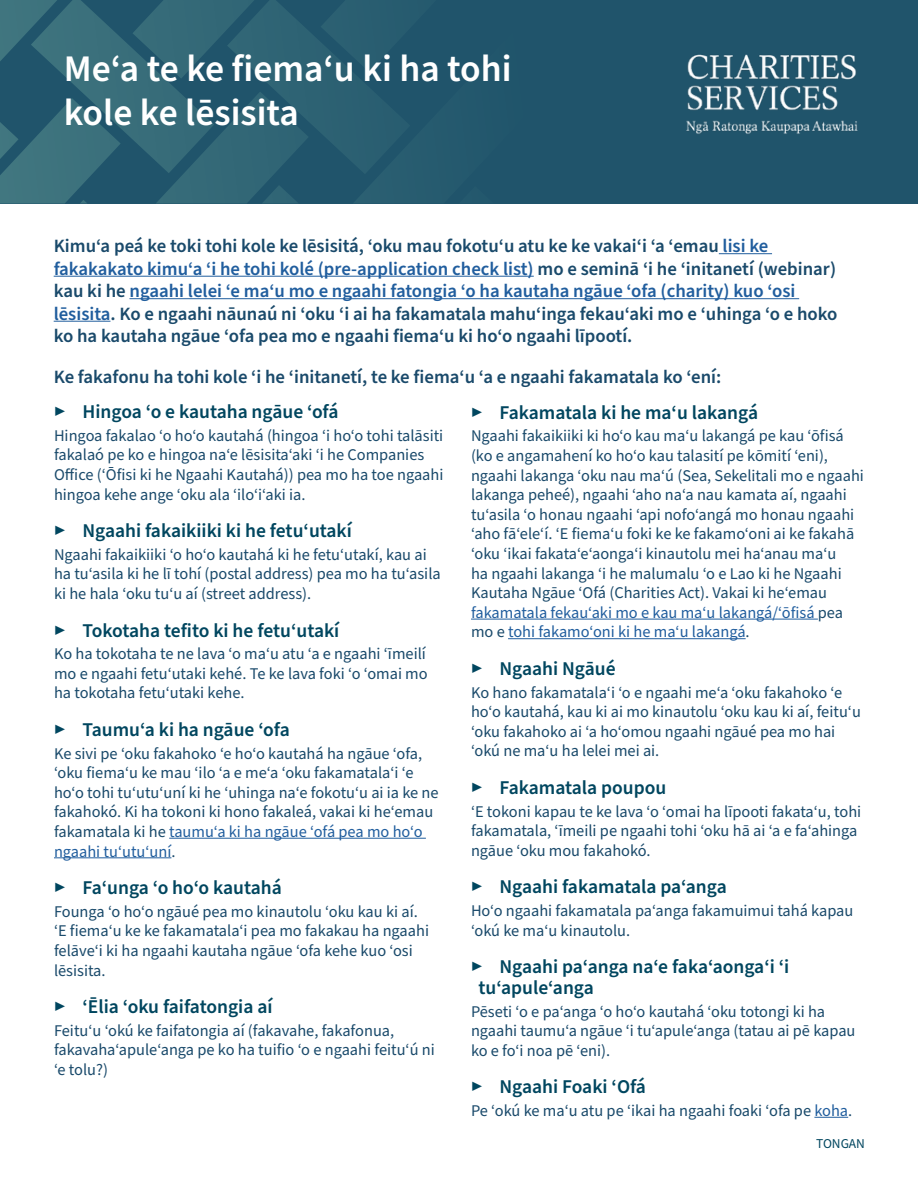
<style>
.page{position:relative;width:918px;height:1188px;background:#fff}
.page>*{position:absolute;margin:0;border:0;box-sizing:border-box;transform-origin:0 0}
.Large_header_text_3{font:600 37.5px/43.5px "Source Sans Pro";color:#fff}
.t1{font:600 19.5px/21px "Source Sans Pro";color:#00465f}
.Medium_text_14{font:600 18.75px/22.5px "Source Sans Pro";color:#1a4a6b}
.Normal_body_text{font:16.35px/19.6px "Source Sans Pro";color:#1a4a6b}
.Language_ID{font:13.5px "Source Sans Pro";color:#00465f}
.s1{color:#215e9e}
</style>
<div class="page">
<div style="left:0;top:0;width:918px;height:204px;background:#20546b"></div>
<svg style="left:0;top:0;width:381px;height:204px"></svg>
<img style="left:686px;top:54px;width:172px;height:80px">
<hr style="left:719px;top:253px;width:53px;height:1px;background:#215e9e">
<hr style="left:54px;top:276px;width:480px;height:1px;background:#215e9e">
<hr style="left:129px;top:298px;width:670px;height:1px;background:#215e9e">
<hr style="left:54px;top:321px;width:56px;height:1px;background:#215e9e">
<hr style="left:169px;top:838px;width:257px;height:1px;background:#215e9e">
<hr style="left:54px;top:857px;width:117px;height:1px;background:#215e9e">
<hr style="left:471px;top:619px;width:347px;height:1px;background:#215e9e">
<hr style="left:508px;top:638px;width:238px;height:1px;background:#215e9e">
<hr style="left:814px;top:1117px;width:34px;height:1px;background:#215e9e">
<p class="Large_header_text_3" style="left:64px;top:48px;width:449px">Me‘a te ke fiema‘u ki ha tohi kole ke lēsisita</p>
<p class="Medium_text_14" style="left:54px;top:235px;width:785px">Kimu‘a peá ke toki tohi kole ke lēsisitá, ‘oku mau fokotu‘u atu ke ke vakai‘i ‘a ‘emau <span class="s1">lisi ke fakakakato kimu‘a ‘i he tohi kolé (pre-application check list)</span> mo e seminā ‘i he ‘initanetí (webinar) kau ki he <span class="s1">ngaahi lelei ‘e ma‘u mo e ngaahi fatongia ‘o ha kautaha ngāue ‘ofa (charity) kuo ‘osi lēsisita</span>. Ko e ngaahi nāunaú ni ‘oku ‘i ai ha fakamatala mahu‘inga fekau‘aki mo e ‘uhinga ‘o e hoko ko ha kautaha ngāue ‘ofa pea mo e ngaahi fiema‘u ki ho‘o ngaahi līpootí.</p>
<p class="Medium_text_14" style="left:54px;top:366px;width:669px">Ke fakafonu ha tohi kole ‘i he ‘initanetí, te ke fiema‘u ‘a e ngaahi fakamatala ko ‘ení:</p>
<p class="t1" style="left:54px;top:402px;width:286px">▶ Hingoa ‘o e kautaha ngāue ‘ofá</p>
<p class="Normal_body_text" style="left:54px;top:426px;width:391px">Hingoa fakalao ‘o ho‘o kautahá (hingoa ‘i ho‘o tohi talāsiti fakalaó pe ko e hingoa na‘e lēsisita‘aki ‘i he Companies Office (‘Ōfisi ki he Ngaahi Kautahá)) pea mo ha toe ngaahi hingoa kehe ange ‘oku ala ‘ilo‘i‘aki ia.</p>
<p class="t1" style="left:54px;top:521px;width:300px">▶ Ngaahi fakaikiiki ki he fetu‘utakí</p>
<p class="Normal_body_text" style="left:54px;top:545px;width:388px">Ngaahi fakaikiiki ‘o ho‘o kautahá ki he fetu‘utakí, kau ai ha tu‘asila ki he lī tohí (postal address) pea mo ha tu‘asila ki he hala ‘oku tu‘u aí (street address).</p>
<p class="t1" style="left:54px;top:620px;width:287px">▶ Tokotaha tefito ki he fetu‘utakí</p>
<p class="Normal_body_text" style="left:54px;top:644px;width:375px;text-align:justify">Ko ha tokotaha te ne lava ‘o ma‘u atu ‘a e ngaahi ‘īmeilí mo e ngaahi fetu‘utaki kehé. Te ke lava foki ‘o ‘omai mo ha tokotaha fetu‘utaki kehe.</p>
<p class="t1" style="left:54px;top:720px;width:237px">▶ Taumu‘a ki ha ngāue ‘ofa</p>
<p class="Normal_body_text" style="left:54px;top:744px;width:386px">Ke sivi pe ‘oku fakahoko ‘e ho‘o kautahá ha ngāue ‘ofa, ‘oku fiema‘u ke mau ‘ilo ‘a e me‘a ‘oku fakamatala‘i ‘e ho‘o tohi tu‘utu‘uní ki he ‘uhinga na‘e fokotu‘u ai ia ke ne fakahokó. Ki ha tokoni ki hono fakaleá, vakai ki he‘emau fakamatala ki he <span class="s1">taumu‘a ki ha ngāue ‘ofá pea mo ho‘o ngaahi tu‘utu‘uní</span>.</p>
<p class="t1" style="left:54px;top:878px;width:229px">▶ Fa‘unga ‘o ho‘o kautahá</p>
<p class="Normal_body_text" style="left:54px;top:902px;width:377px">Founga ‘o ho‘o ngāué pea mo kinautolu ‘oku kau ki aí. ‘E fiema‘u ke ke fakamatala‘i pea mo fakakau ha ngaahi felāve‘i ki ha ngaahi kautaha ngāue ‘ofa kehe kuo ‘osi lēsisita.</p>
<p class="t1" style="left:54px;top:997px;width:220px">▶ ‘Ēlia ‘oku faifatongia aí</p>
<p class="Normal_body_text" style="left:54px;top:1021px;width:382px">Feitu‘u ‘okú ke faifatongia aí (fakavahe, fakafonua, fakavaha‘apule‘anga pe ko ha tuifio ‘o e ngaahi feitu‘ú ni ‘e tolu?)</p>
<p class="t1" style="left:471px;top:402px;width:289px">▶ Fakamatala ki he ma‘u lakangá</p>
<p class="Normal_body_text" style="left:471px;top:427px;width:394px">Ngaahi fakaikiiki ki ho‘o kau ma‘u lakangá pe kau ‘ōfisá (ko e angamahení ko ho‘o kau talasití pe kōmití ‘eni), ngaahi lakanga ‘oku nau ma‘ú (Sea, Sekelitali mo e ngaahi lakanga peheé), ngaahi ‘aho na‘a nau kamata aí, ngaahi tu‘asila ‘o honau ngaahi ‘api nofo‘angá mo honau ngaahi ‘aho fā‘ele‘í. ‘E fiema‘u foki ke ke fakamo‘oni ai ke fakahā ‘oku ‘ikai fakata‘e‘aonga‘i kinautolu mei ha‘anau ma‘u<br>ha ngaahi lakanga ‘i he malumalu ‘o e Lao ki he Ngaahi Kautaha Ngāue ‘Ofá (Charities Act). Vakai ki he‘emau <span class="s1">fakamatala fekau‘aki mo e kau ma‘u lakangá/‘ōfisá</span> pea mo e <span class="s1">tohi fakamo‘oni ki he ma‘u lakangá</span>.</p>
<p class="t1" style="left:471px;top:659px;width:146px">▶ Ngaahi Ngāué</p>
<p class="Normal_body_text" style="left:471px;top:683px;width:391px">Ko hano fakamatala‘i ‘o e ngaahi me‘a ‘oku fakahoko ‘e ho‘o kautahá, kau ki ai mo kinautolu ‘oku kau ki aí, feitu‘u ‘oku fakahoko ai ‘a ho‘omou ngaahi ngāué pea mo hai ‘okú ne ma‘u ha lelei mei ai.</p>
<p class="t1" style="left:471px;top:778px;width:197px">▶ Fakamatala poupou</p>
<p class="Normal_body_text" style="left:471px;top:802px;width:392px">‘E tokoni kapau te ke lava ‘o ‘omai ha līpooti fakata‘u, tohi fakamatala, ‘īmeili pe ngaahi tohi ‘oku hā ai ‘a e fa‘ahinga ngāue ‘oku mou fakahokó.</p>
<p class="t1" style="left:471px;top:877px;width:257px">▶ Ngaahi fakamatala pa‘anga</p>
<p class="Normal_body_text" style="left:471px;top:901px;width:384px">Ho‘o ngaahi fakamatala pa‘anga fakamuimui tahá kapau ‘okú ke ma‘u kinautolu.</p>
<p class="t1" style="left:478px;top:957px;width:312px;text-indent:-8px">▶ Ngaahi pa‘anga na‘e faka‘aonga‘i ‘i tu‘apule‘anga</p>
<p class="Normal_body_text" style="left:471px;top:1002px;width:386px">Pēseti ‘o e pa‘anga ‘o ho‘o kautahá ‘oku totongi ki ha ngaahi taumu‘a ngāue ‘i tu‘apule‘anga (tatau ai pē kapau ko e fo‘i noa pē ‘eni).</p>
<p class="t1" style="left:471px;top:1077px;width:177px">▶ Ngaahi Foaki ‘Ofá</p>
<p class="Normal_body_text" style="left:471px;top:1101px;width:383px">Pe ‘okú ke ma‘u atu pe ‘ikai ha ngaahi foaki ‘ofa pe <span class="s1">koha</span>.</p>
<p class="Language_ID" style="left:816px;top:1134px;width:50px">TONGAN</p>
</div>
